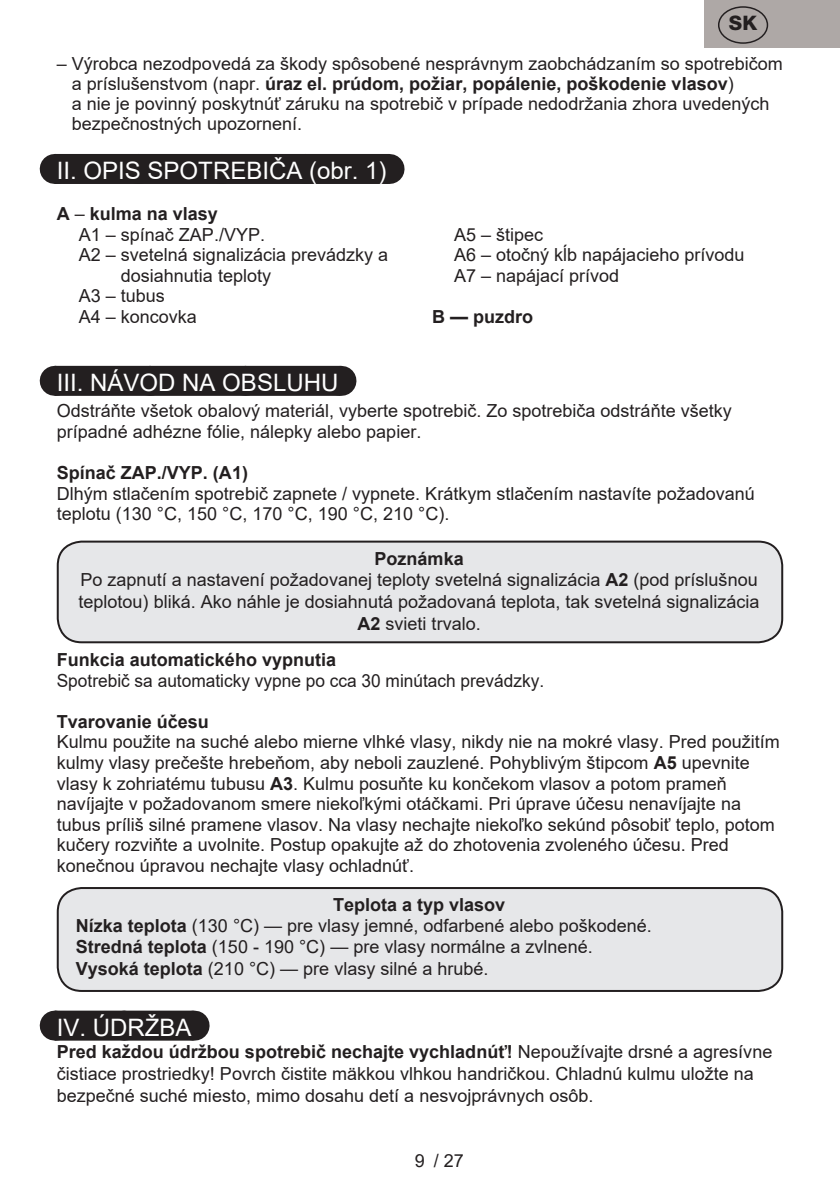
<style>
.page{position:relative;width:840px;height:1191px;background:#fff}
.page>*{position:absolute;margin:0;border:0;box-sizing:border-box;transform-origin:0 0}
.t1{font:24px "Arial";color:#fff}
.t2{font:800 20px "Helvetica Neue OT";color:#231f20}
.t3{font:18px/20.6px "Arial";color:#231f20}
.t4{font:700 18px "Arial";color:#231f20}
.t5{font:18px "Arial";color:#231f20;scale:.96 1}
.s1{font-weight:700}
.s2{font-weight:400}
</style>
<div class="page">
<div style="left:55px;top:154px;width:333px;height:30px;background:#231f20"></div>
<hr style="left:388px;top:154px;width:1px;height:30px;background:#231f20">
<div style="left:55px;top:366px;width:285px;height:30px;background:#231f20"></div>
<svg style="left:152px;top:395px;width:141px;height:1px"></svg>
<hr style="left:340px;top:366px;width:1px;height:30px;background:#231f20">
<div style="left:55px;top:1010px;width:138px;height:30px;background:#231f20"></div>
<svg style="left:124px;top:1010px;width:35px;height:1px"></svg>
<hr style="left:193px;top:1010px;width:1px;height:30px;background:#231f20">
<div style="left:58px;top:541px;width:723px;height:101px;background:#e6e7e9;border-radius:24px"></div>
<div style="left:57px;top:540px;width:725px;height:103px;border:2px solid #231f20;border-radius:24px"></div>
<div style="left:58px;top:888px;width:723px;height:103px;background:#e6e7e9;border-radius:24px"></div>
<div style="left:57px;top:887px;width:725px;height:105px;border:2px solid #231f20;border-radius:24px"></div>
<div style="left:704px;top:0;width:135px;height:48px;background:#aea8a6"></div>
<div style="left:717px;top:6px;width:50px;height:38px;border:1px solid #231f20;border-radius:50%"></div>
<p class="t2" style="left:728px;top:11px;width:30px">SK</p>
<p class="t3" style="left:72px;top:53px;width:712px;line-height:20px;text-indent:-15px">– Výrobca nezodpovedá za škody spôsobené nesprávnym zaobchádzaním so spotrebičom a príslušenstvom (napr. <span class="s1">úraz el. prúdom, požiar, popálenie, poškodenie vlasov</span>)<br>a nie je povinný poskytnúť záruku na spotrebič v prípade nedodržania zhora uvedených bezpečnostných upozornení.</p>
<h1 class="t1" style="left:57px;top:154px;width:331px">II. OPIS SPOTREBIČA (obr. 1)</h1>
<p class="t4" style="left:57px;top:201px;width:163px">A <span class="s2">–</span> kulma na vlasy</p>
<p class="t3" style="left:79px;top:224px;width:188px">A1 – spínač ZAP./VYP.</p>
<p class="t3" style="left:79px;top:244px;width:311px">A2 – svetelná signalizácia prevádzky a</p>
<p class="t3" style="left:121px;top:265px;width:152px">dosiahnutia teploty</p>
<p class="t3" style="left:79px;top:286px;width:88px">A3 – tubus</p>
<p class="t3" style="left:79px;top:306px;width:120px">A4 – koncovka</p>
<p class="t3" style="left:454px;top:224px;width:292px">A5 – štipec<br>A6 – otočný kĺb napájacieho prívodu<br>A7 – napájací prívod</p>
<p class="t4" style="left:432px;top:304px;width:102px">B — puzdro</p>
<h1 class="t1" style="left:57px;top:366px;width:283px">III. NÁVOD NA OBSLUHU</h1>
<p class="t3" style="left:57px;top:400px;width:676px">Odstráňte všetok obalový materiál, vyberte spotrebič. Zo spotrebiča odstráňte všetky prípadné adhézne fólie, nálepky alebo papier.</p>
<p class="t4" style="left:57px;top:460px;width:193px">Spínač ZAP./VYP. (A1)</p>
<p class="t3" style="left:57px;top:483px;width:699px">Dlhým stlačením spotrebič zapnete / vypnete. Krátkym stlačením nastavíte požadovanú teplotu (130 °C, 150 °C, 170 °C, 190 °C, 210 °C).</p>
<p class="t3" style="left:78px;top:547px;width:682px;line-height:21.6px;text-align:center"><span class="s1">Poznámka<br></span>Po zapnutí a nastavení požadovanej teploty svetelná signalizácia <span class="s1">A2</span> (pod príslušnou teplotou) bliká. Ako náhle je dosiahnutá požadovaná teplota, tak svetelná signalizácia <span class="s1">A2</span> svieti trvalo.</p>
<p class="t4" style="left:57px;top:647px;width:281px">Funkcia automatického vypnutia</p>
<p class="t5" style="left:57px;top:668px;width:509px">Spotrebič sa automaticky vypne po cca 30 minútach prevádzky.</p>
<p class="t4" style="left:57px;top:709px;width:154px">Tvarovanie účesu</p>
<p class="t3" style="left:57px;top:731px;width:724px">Kulmu použite na suché alebo mierne vlhké vlasy, nikdy nie na mokré vlasy. Pred použitím kulmy vlasy prečešte hrebeňom, aby neboli zauzlené. Pohyblivým štipcom <span class="s1">A5</span> upevnite vlasy k zohriatému tubusu <span class="s1">A3</span>. Kulmu posuňte ku končekom vlasov a potom prameň navíjajte v požadovanom smere niekoľkými otáčkami. Pri úprave účesu nenavíjajte na tubus príliš silné pramene vlasov. Na vlasy nechajte niekoľko sekúnd pôsobiť teplo, potom kučery rozviňte a uvolnite. Postup opakujte až do zhotovenia zvoleného účesu. Pred konečnou úpravou nechajte vlasy ochladnúť.</p>
<p class="t3" style="left:76px;top:893px;width:577px;line-height:21.4px;text-indent:257px"><span class="s1">Teplota a typ vlasov<br>Nízka teplota</span> (130 °C) — pre vlasy jemné, odfarbené alebo poškodené.<br><span class="s1">Stredná teplota</span> (150 - 190 °C) — pre vlasy normálne a zvlnené.<br><span class="s1">Vysoká teplota</span> (210 °C) — pre vlasy silné a hrubé.</p>
<h1 class="t1" style="left:57px;top:1011px;width:136px">IV. ÚDRŽBA</h1>
<p class="t3" style="left:57px;top:1040px;width:716px;line-height:22px"><span class="s1">Pred každou údržbou spotrebič nechajte vychladnúť!</span> Nepoužívajte drsné a agresívne čistiace prostriedky! Povrch čistite mäkkou vlhkou handričkou. Chladnú kulmu uložte na bezpečné suché miesto, mimo dosahu detí a nesvojprávnych osôb.</p>
<p class="t3" style="left:414px;top:1150px;width:51px">9 / 27</p>
</div>
